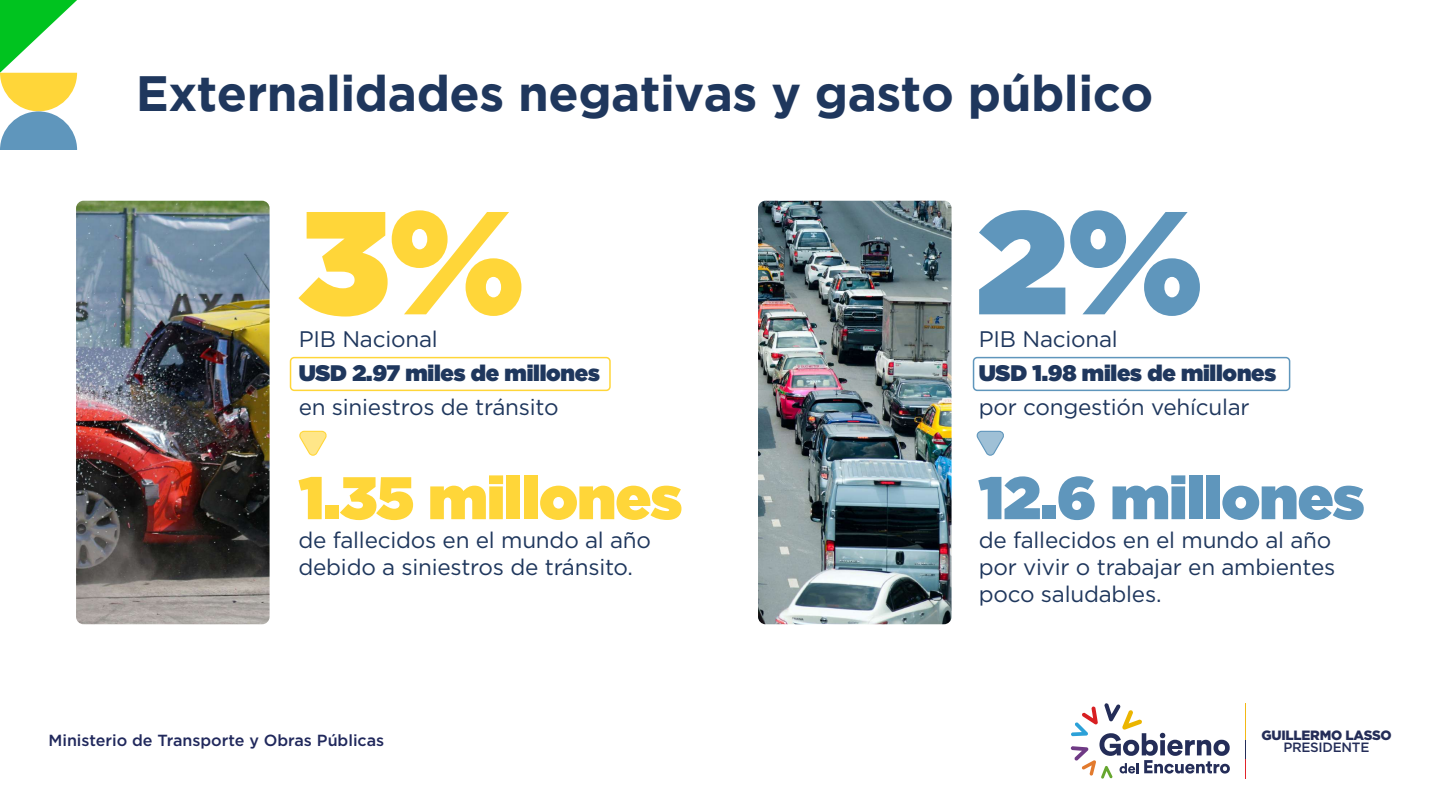
<style>
.page{position:relative;width:1440px;height:810px;background:#fff}
.page>*{position:absolute;margin:0;border:0;box-sizing:border-box;transform-origin:0 0}
.t1{font:900 146.25px "Gotham";color:#ffd639}
.t2{font:900 146.25px "Gotham";color:#5f96bc}
.t3{font:900 60px "Gotham";letter-spacing:-.01em;color:#ffd639}
.t4{font:900 60px "Gotham";letter-spacing:-.01em;color:#5f96bc}
.t5{font:700 49.5px "Gotham";letter-spacing:-.01em;color:#1f375d}
.t6{font:22.5px/27px "Gotham";letter-spacing:-.01em;color:#1f375d}
.t7{font:900 22.5px "Gotham";letter-spacing:-.01em;color:#1f375d}
.t8{font:500 16.12px "Gotham";color:#20285c}
.t9{font:900 13.42px "Gotham";letter-spacing:-.02em;color:#242d58}
.t10{font:500 13.42px "Gotham";letter-spacing:-.02em;color:#242d58}
</style>
<div class="page">
<svg style="left:1071px;top:703px;width:159px;height:76px"></svg>
<hr style="left:1245px;top:703px;width:1px;height:76px;background:#f3b815">
<hr style="left:1245px;top:740px;width:1px;height:39px;background:#242d58">
<svg style="left:1245px;top:759px;width:1px;height:20px"></svg>
<svg style="left:0;top:0;width:77px;height:150px"></svg>
<svg style="left:977px;top:431px;width:27px;height:25px"></svg>
<svg style="left:299px;top:431px;width:28px;height:25px"></svg>
<div style="left:290px;top:357px;width:321px;height:34px;border:2px solid #ffd639;border-radius:4px"></div>
<div style="left:973px;top:357px;width:317px;height:34px;border:2px solid #5f96bc;border-radius:4px"></div>
<img style="left:758px;top:201px;width:194px;height:423px">
<img style="left:76px;top:201px;width:194px;height:423px">
<h3 class="t5" style="left:136px;top:65px;width:1019px">Externalidades negativas y gasto público</h3>
<h1 class="t1" style="left:299px;top:158px;width:228px">3%</h1>
<p class="t6" style="left:299px;top:325px;width:141px">PIB Nacional</p>
<p class="t7" style="left:299px;top:357px;width:303px">USD 2.97 miles de millones</p>
<p class="t6" style="left:299px;top:393px;width:261px">en siniestros de tránsito</p>
<h1 class="t2" style="left:977px;top:158px;width:228px">2%</h1>
<p class="t6" style="left:979px;top:325px;width:141px">PIB Nacional</p>
<p class="t7" style="left:979px;top:357px;width:299px">USD 1.98 miles de millones</p>
<p class="t6" style="left:979px;top:393px;width:272px">por congestión vehícular</p>
<h2 class="t3" style="left:299px;top:455px;width:385px">1.35 millones</h2>
<h2 class="t4" style="left:979px;top:455px;width:387px">12.6 millones</h2>
<p class="t6" style="left:298px;top:527px;width:354px">de fallecidos en el mundo al año debido a siniestros de tránsito.</p>
<p class="t6" style="left:979px;top:527px;width:358px">de fallecidos en el mundo al año por vivir o trabajar en ambientes poco saludables.</p>
<p class="t9" style="left:1261px;top:728px;width:132px">GUILLERMO LASSO</p>
<p class="t8" style="left:48px;top:729px;width:337px">Ministerio de Transporte y Obras Públicas</p>
<p class="t10" style="left:1283px;top:739px;width:88px">PRESIDENTE</p>
</div>
